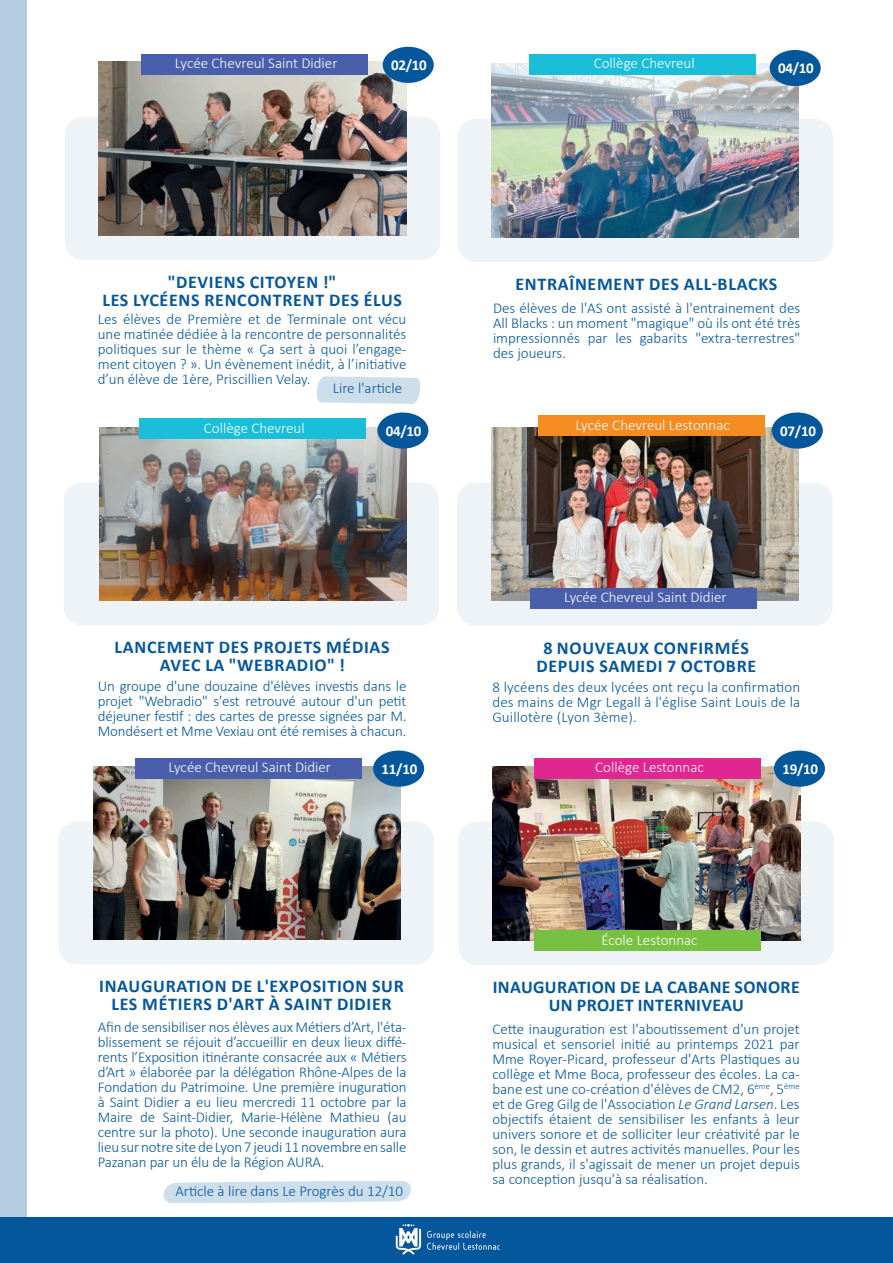
<style>
.page{position:relative;width:893px;height:1263px;background:#fff}
.page>*{position:absolute;margin:0;border:0;box-sizing:border-box;transform-origin:0 0}
.t1{font:700 18px/18px "Calibri";letter-spacing:.04em;color:#05579c;text-align:center}
.t2{font:700 18px/18px "Calibri";letter-spacing:.02em;color:#05579c;text-align:center}
.t3{font:300 15px/15px "Calibri";color:#05579c;text-align:justify}
.t4{font:300 15px "Calibri";color:#fff}
.t5{font:700 15px "Calibri";letter-spacing:-.02em;color:#fff}
.s1{font-style:italic}
</style>
<div class="page">
<div style="left:0;top:1217px;width:893px;height:46px;background:#05579c"></div>
<svg style="left:396px;top:1224px;width:25px;height:31px"></svg>
<svg style="left:427px;top:1231px;width:73px;height:19px"></svg>
<div style="left:0;top:0;width:27px;height:1263px;background:#b4cce1"></div>
<div style="left:457px;top:119px;width:376px;height:143px;background:#eef3f8;border-radius:18px"></div>
<img style="left:491px;top:64px;width:308px;height:173px">
<div style="left:58px;top:821px;width:376px;height:143px;background:#eef3f8;border-radius:18px"></div>
<div style="left:458px;top:822px;width:376px;height:143px;background:#eef3f8;border-radius:18px"></div>
<img style="left:492px;top:766px;width:308px;height:174px">
<img style="left:94px;top:766px;width:307px;height:174px">
<svg style="left:163px;top:1181px;width:248px;height:22px;background:#d1e0ec"></svg>
<div style="left:529px;top:54px;width:227px;height:20px;background:#1abed8"></div>
<div style="left:135px;top:758px;width:226px;height:20px;background:#4a5fab"></div>
<div style="left:535px;top:930px;width:226px;height:20px;background:#78c042"></div>
<div style="left:535px;top:758px;width:226px;height:20px;background:#e02691"></div>
<div style="left:65px;top:117px;width:375px;height:143px;background:#eef3f8;border-radius:18px"></div>
<img style="left:99px;top:61px;width:308px;height:174px">
<svg style="left:317px;top:376px;width:104px;height:28px;background:#d2e1ec"></svg>
<div style="left:141px;top:54px;width:227px;height:20px;background:#4a5fab"></div>
<div style="left:64px;top:482px;width:375px;height:143px;background:#eef3f8;border-radius:18px"></div>
<img style="left:99px;top:428px;width:307px;height:173px">
<div style="left:139px;top:419px;width:227px;height:20px;background:#1abed8"></div>
<div style="left:457px;top:483px;width:376px;height:143px;background:#eef3f8;border-radius:18px"></div>
<img style="left:491px;top:427px;width:308px;height:174px">
<div style="left:538px;top:416px;width:226px;height:20px;background:#f48c22"></div>
<div style="left:530px;top:588px;width:227px;height:20px;background:#4a5fab"></div>
<div style="left:383px;top:47px;width:51px;height:36px;background:#05579c;border-radius:50%"></div>
<div style="left:770px;top:50px;width:51px;height:36px;background:#05579c;border-radius:50%"></div>
<div style="left:772px;top:412px;width:51px;height:37px;background:#05579c;border-radius:50%"></div>
<div style="left:373px;top:750px;width:51px;height:37px;background:#05579c;border-radius:50%"></div>
<div style="left:774px;top:750px;width:51px;height:37px;background:#05579c;border-radius:50%"></div>
<div style="left:377px;top:412px;width:51px;height:37px;background:#05579c;border-radius:50%"></div>
<p class="t4" style="left:175px;top:54px;width:164px">Lycée Chevreul Saint Didier</p>
<p class="t4" style="left:594px;top:54px;width:102px">Collège Chevreul</p>
<p class="t5" style="left:391px;top:54px;width:37px">02/10</p>
<p class="t5" style="left:778px;top:58px;width:37px">04/10</p>
<p class="t1" style="left:102px;top:272px;width:301px">"DEVIENS CITOYEN !"<br>LES LYCÉENS RENCONTRENT DES ÉLUS</p>
<p class="t3" style="left:98px;top:312px;width:310px">Les élèves de Première et de Terminale ont vécu une matinée dédiée à la rencontre de personnalités politiques sur le thème « Ça sert à quoi l’engage&shy;ment citoyen ? ». Un évènement inédit, à l’initiative d’un élève de 1ère, Priscillien Velay.</p>
<p class="t3" style="left:333px;top:380px;width:71px">Lire l'article</p>
<p class="t1" style="left:515px;top:274px;width:263px">ENTRAÎNEMENT DES ALL-BLACKS</p>
<p class="t3" style="left:493px;top:300px;width:309px">Des élèves de l'AS ont assisté à l'entrainement des All Blacks : un moment "magique" où ils ont été très impressionnés par les gabarits "extra-terrestres" des joueurs.</p>
<p class="t4" style="left:204px;top:419px;width:102px">Collège Chevreul</p>
<p class="t5" style="left:386px;top:420px;width:37px">04/10</p>
<p class="t4" style="left:576px;top:416px;width:156px">Lycée Chevreul Lestonnac</p>
<p class="t5" style="left:780px;top:420px;width:37px">07/10</p>
<p class="t4" style="left:564px;top:588px;width:164px">Lycée Chevreul Saint Didier</p>
<p class="t1" style="left:115px;top:638px;width:277px">LANCEMENT DES PROJETS MÉDIAS<br>AVEC LA "WEBRADIO" !</p>
<p class="t1" style="left:536px;top:638px;width:221px">8 NOUVEAUX CONFIRMÉS<br>DEPUIS SAMEDI 7 OCTOBRE</p>
<p class="t3" style="left:98px;top:678px;width:310px">Un groupe d'une douzaine d'élèves investis dans le projet "Webradio" s'est retrouvé autour d'un petit déjeuner festif : des cartes de presse signées par M.<br>Mondésert et Mme Vexiau ont été remises à chacun.</p>
<p class="t3" style="left:492px;top:680px;width:309px">8 lycéens des deux lycées ont reçu la confirmation des mains de Mgr Legall à l'église Saint Louis de la Guillotère (Lyon 3ème).</p>
<p class="t4" style="left:169px;top:758px;width:164px">Lycée Chevreul Saint Didier</p>
<p class="t4" style="left:595px;top:758px;width:110px">Collège Lestonnac</p>
<p class="t5" style="left:382px;top:758px;width:37px">11/10</p>
<p class="t5" style="left:782px;top:758px;width:37px">19/10</p>
<p class="t4" style="left:601px;top:930px;width:98px">École Lestonnac</p>
<p class="t1" style="left:99px;top:977px;width:306px">INAUGURATION DE L'EXPOSITION SUR<br>LES MÉTIERS D'ART À SAINT DIDIER</p>
<p class="t2" style="left:493px;top:977px;width:309px">INAUGURATION DE LA CABANE SONORE<br>UN PROJET INTERNIVEAU</p>
<p class="t3" style="left:98px;top:1019px;width:310px">Afin de sensibiliser nos élèves aux Métiers d’Art, l'éta&shy;blissement se réjouit d’accueillir en deux lieux diffé&shy;rents l’Exposition itinérante consacrée aux « Métiers d’Art » élaborée par la délégation Rhône-Alpes de la Fondation du Patrimoine. Une première inuguration à Saint Didier a eu lieu mercredi 11 octobre par la Maire de Saint-Didier, Marie-Hélène Mathieu (au centre sur la photo). Une seconde inauguration aura lieu sur notre site de Lyon 7 jeudi 11 novembre en salle Pazanan par un élu de la Région AURA.</p>
<p class="t3" style="left:492px;top:1021px;width:309px">Cette inauguration est l'aboutissement d'un projet musical et sensoriel initié au printemps 2021 par Mme Royer-Picard, professeur d'Arts Plastiques au collège et Mme Boca, professeur des écoles. La ca&shy;bane est une co-création d'élèves de CM2, 6<sup>ème</sup>, 5<sup>ème </sup>et de Greg Gilg de l'Association <span class="s1">Le Grand Larsen</span>. Les objectifs étaient de sensibiliser les enfants à leur univers sonore et de solliciter leur créativité par le son, le dessin et autres activités manuelles. Pour les plus grands, il s'agissait de mener un projet depuis sa conception jusqu'à sa réalisation.</p>
<p class="t3" style="left:175px;top:1183px;width:229px">Article à lire dans Le Progrès du 12/10</p>
</div>
